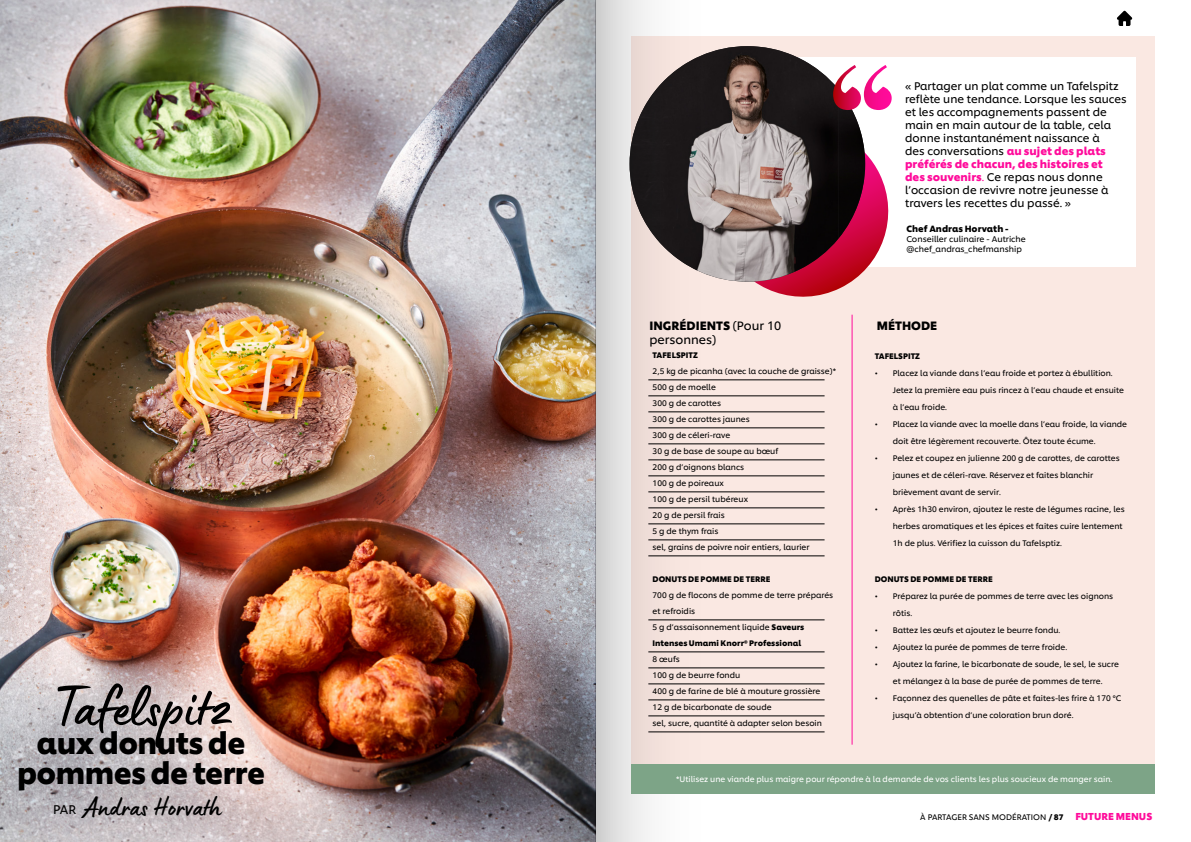
<style>
.page{position:relative;width:1191px;height:842px;background:#fff}
.page>*{position:absolute;margin:0;border:0;box-sizing:border-box;transform-origin:0 0}
.t1{font:60px "Lumios Marker";color:#000}
.t2{font:700 30px/30px "Unilever Shilling";letter-spacing:-.02em;color:#000;text-align:center}
.t3{font:28px "Lumios Marker";color:#000}
.t4{font:12.5px "Unilever Shilling";color:#000}
.t5{font:12px/14px "Unilever Shilling";color:#000}
.t6{font:700 12px "Unilever Shilling";color:#000}
.t7{font:11px/13px "Unilever Shilling";color:#000}
.t8{font:700 9px "Unilever Shilling";color:#000}
.t9{font:8.2px/10px "Unilever Shilling";color:#000}
.t10{font:8px/16px "Unilever Shilling";color:#000}
.t11{font:8px "Unilever Shilling";color:#fff}
.t12{font:700 8px "Unilever Shilling";color:#000}
.s1{font-weight:700}
.s2{font-weight:700;color:#ff0b9b}
.s3{color:#ff0b9b}
.s4{font-weight:700;font-size:10px;color:#ff0b9b}
</style>
<div class="page">
<svg style="left:1117px;top:11px;width:15px;height:15px"></svg>
<img style="left:0;top:0;width:595px;height:842px">
<div style="left:631px;top:36px;width:524px;height:758px;background:#fae8e2"></div>
<div style="left:727px;top:57px;width:409px;height:210px;background:#fff"></div>
<svg style="left:760px;top:153px;width:129px;height:144px"></svg>
<img style="left:760px;top:46px;width:78px;height:236px">
<img style="left:838px;top:110px;width:27px;height:128px">
<svg style="left:833px;top:65px;width:58px;height:45px"></svg>
<svg style="left:595px;top:0;width:165px;height:842px"></svg>
<hr style="left:648px;top:380px;width:176px;height:1px;background:#000">
<hr style="left:648px;top:396px;width:176px;height:1px;background:#000">
<hr style="left:648px;top:412px;width:176px;height:1px;background:#000">
<hr style="left:648px;top:428px;width:176px;height:1px;background:#000">
<hr style="left:648px;top:444px;width:176px;height:1px;background:#000">
<hr style="left:648px;top:460px;width:176px;height:1px;background:#000">
<hr style="left:648px;top:476px;width:176px;height:1px;background:#000">
<hr style="left:648px;top:492px;width:176px;height:1px;background:#000">
<hr style="left:648px;top:508px;width:176px;height:1px;background:#000">
<hr style="left:648px;top:524px;width:176px;height:1px;background:#000">
<hr style="left:648px;top:540px;width:176px;height:1px;background:#000">
<hr style="left:648px;top:556px;width:176px;height:1px;background:#000">
<hr style="left:648px;top:620px;width:176px;height:1px;background:#000">
<hr style="left:648px;top:652px;width:176px;height:1px;background:#000">
<hr style="left:648px;top:668px;width:176px;height:1px;background:#000">
<hr style="left:648px;top:684px;width:176px;height:1px;background:#000">
<hr style="left:648px;top:700px;width:176px;height:1px;background:#000">
<hr style="left:648px;top:716px;width:176px;height:1px;background:#000">
<hr style="left:648px;top:732px;width:176px;height:1px;background:#000">
<hr style="left:852px;top:315px;width:1px;height:430px;background:#ff0b9b">
<div style="left:631px;top:765px;width:524px;height:29px;background:#7da487"></div>
<h1 class="t1" style="left:51px;top:668px;width:181px">Tafelspitz</h1>
<h2 class="t2" style="left:17px;top:725px;width:249px">aux donuts de pommes de terre</h2>
<h3 class="t4" style="left:53px;top:800px;width:25px">PAR</h3>
<h3 class="t3" style="left:85px;top:789px;width:137px">Andras Horvath</h3>
<h3 class="t5" style="left:649px;top:317px;width:133px"><span class="s1">INGRÉDIENTS</span> (Pour 10 personnes)</h3>
<p class="t12" style="left:652px;top:349px;width:47px">TAFELSPITZ</p>
<p class="t10" style="left:652px;top:363px;width:185px">2,5 kg de picanha (avec la couche de graisse)*<br>500 g de moelle<br>300 g de carottes<br>300 g de carottes jaunes<br>300 g de céleri-rave<br>30 g de base de soupe au bœuf<br>200 g d’oignons blancs<br>100 g de poireaux<br>100 g de persil tubéreux<br>20 g de persil frais<br>5 g de thym frais<br>sel, grains de poivre noir entiers, laurier</p>
<p class="t12" style="left:652px;top:573px;width:119px">DONUTS DE POMME DE TERRE</p>
<p class="t10" style="left:652px;top:587px;width:182px">700 g de flocons de pomme de terre préparés et refroidis<br>5 g d’assaisonnement liquide <span class="s1">Saveurs<br>Intenses Umami Knorr® Professional</span></p>
<p class="t10" style="left:652px;top:651px;width:171px">8 œufs<br>100 g de beurre fondu<br>400 g de farine de blé à mouture grossière<br>12 g de bicarbonate de soude<br>sel, sucre, quantité à adapter selon besoin</p>
<p class="t7" style="left:905px;top:79px;width:223px">« Partager un plat comme un Tafelspitz reflète une tendance. Lorsque les sauces et les accompagnements passent de main en main autour de la table, cela donne instantanément naissance à<br>des conversations <span class="s2">au sujet des plats préférés de chacun, des histoires et<br>des souvenirs</span><span class="s3">.</span> Ce repas nous donne l’occasion de revivre notre jeunesse à travers les recettes du passé. »</p>
<p class="t8" style="left:906px;top:222px;width:104px">Chef Andras Horvath -</p>
<p class="t9" style="left:906px;top:233px;width:121px">Conseiller culinaire - Autriche @chef_andras_chefmanship</p>
<h3 class="t6" style="left:876px;top:316px;width:62px">MÉTHODE</h3>
<p class="t12" style="left:874px;top:350px;width:47px">TAFELSPITZ</p>
<p class="t10" style="left:892px;top:364px;width:233px;line-height:17px;text-indent:-18px">• Placez la viande dans l’eau froide et portez à ébullition.<br>Jetez la première eau puis rincez à l’eau chaude et ensuite à l’eau froide.</p>
<p class="t10" style="left:892px;top:415px;width:236px;line-height:17px;text-indent:-18px">• Placez la viande avec la moelle dans l’eau froide, la viande doit être légèrement recouverte. Ôtez toute écume.</p>
<p class="t10" style="left:892px;top:449px;width:228px;line-height:17px;text-indent:-18px">• Pelez et coupez en julienne 200 g de carottes, de carottes jaunes et de céleri-rave. Réservez et faites blanchir brièvement avant de servir.</p>
<p class="t10" style="left:892px;top:500px;width:233px;line-height:17px;text-indent:-18px">• Après 1h30 environ, ajoutez le reste de légumes racine, les herbes aromatiques et les épices et faites cuire lentement<br>1h de plus. Vérifiez la cuisson du Tafelsptiz.</p>
<p class="t12" style="left:874px;top:573px;width:119px">DONUTS DE POMME DE TERRE</p>
<p class="t10" style="left:892px;top:587px;width:222px;line-height:17px;text-indent:-18px">• Préparez la purée de pommes de terre avec les oignons rôtis.</p>
<p class="t10" style="left:874px;top:621px;width:187px">• Battez les œufs et ajoutez le beurre fondu.</p>
<p class="t10" style="left:874px;top:638px;width:194px">• Ajoutez la purée de pommes de terre froide.</p>
<p class="t10" style="left:874px;top:655px;width:246px;line-height:17px;text-align:center">• Ajoutez la farine, le bicarbonate de soude, le sel, le sucre et mélangez à la base de purée de pommes de terre.</p>
<p class="t10" style="left:892px;top:689px;width:230px;line-height:17px;text-indent:-18px">• Façonnez des quenelles de pâte et faites-les frire à 170 °C jusqu’à obtention d’une coloration brun doré.</p>
<p class="t11" style="left:676px;top:773px;width:437px">*Utilisez une viande plus maigre pour répondre à la demande de vos clients les plus soucieux de manger sain.</p>
<p class="t10" style="left:920px;top:808px;width:233px">À PARTAGER SANS MODÉRATION <span class="s1">/ 87</span> <span class="s4">FUTURE MENUS</span></p>
</div>
